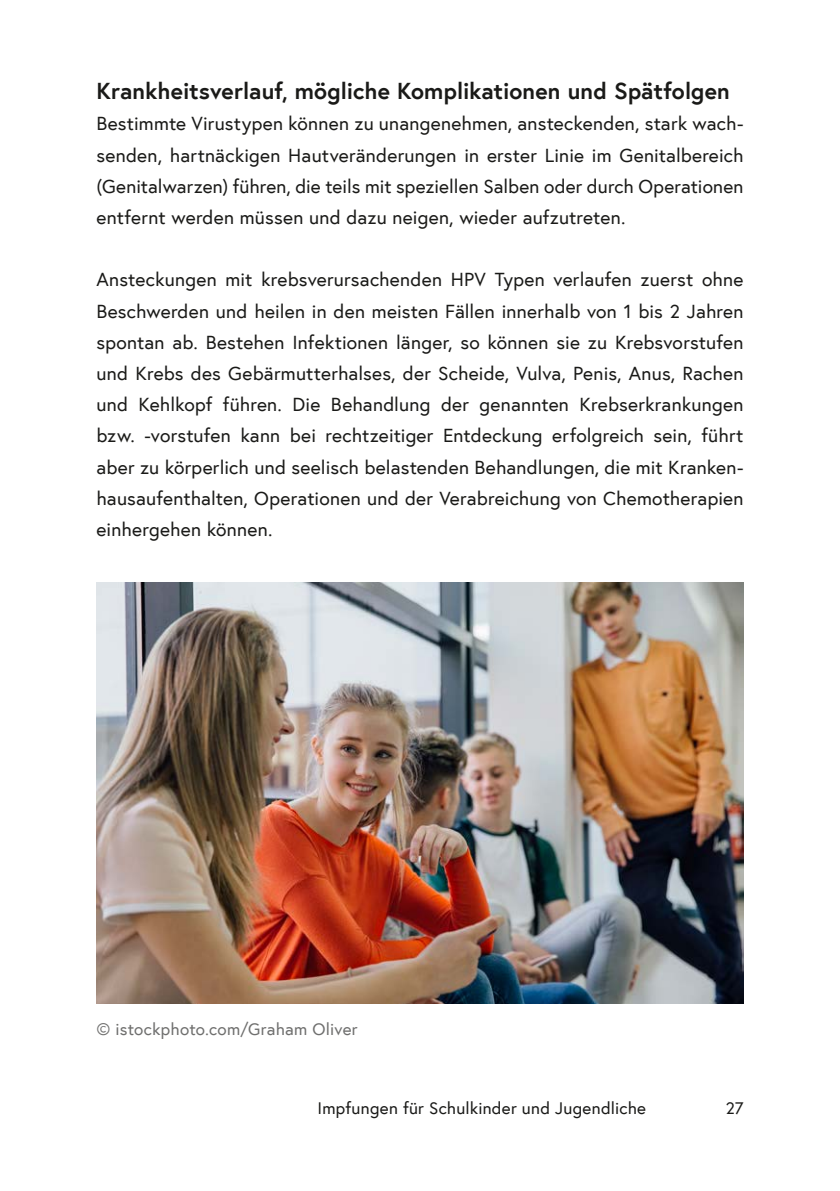
<style>
.page{position:relative;width:840px;height:1191px;background:#fff}
.page>*{position:absolute;margin:0;border:0;box-sizing:border-box;transform-origin:0 0}
.h3_ohne_Nummerierung{font:700 23px "Europa Austria";letter-spacing:.005em;color:#1a1a18}
.p_Abstand_danach{font:19.2px/31.2px "Europa Austria";letter-spacing:.01em;color:#1a1a18;text-align:justify}
.t1{font:17px "Europa Austria";letter-spacing:.015em;color:#1a1a18}
.t2{font:17px "Europa Austria";letter-spacing:.015em;color:#6f6f6e}
</style>
<div class="page">
<img style="left:96px;top:583px;width:647px;height:420px">
<h3 class="h3_ohne_Nummerierung" style="left:96px;top:75px;width:634px">Krankheitsverlauf, mögliche Komplikationen und Spätfolgen</h3>
<p class="p_Abstand_danach" style="left:96px;top:108px;width:648px">Bestimmte Virustypen können zu unangenehmen, ansteckenden, stark wach&shy;senden, hartnäckigen Hautveränderungen in erster Linie im Genitalbereich (Genitalwarzen) führen, die teils mit speziellen Salben oder durch Operationen entfernt werden müssen und dazu neigen, wieder aufzutreten.</p>
<p class="p_Abstand_danach" style="left:96px;top:264px;width:648px">Ansteckungen mit krebsverursachenden HPV Typen verlaufen zuerst ohne Beschwerden und heilen in den meisten Fällen innerhalb von 1 bis 2 Jahren spontan ab. Bestehen Infektionen länger, so können sie zu Krebsvorstufen und Krebs des Gebärmutterhalses, der Scheide, Vulva, Penis, Anus, Rachen und Kehlkopf führen. Die Behandlung der genannten Krebserkrankungen bzw. -vorstufen kann bei rechtzeitiger Entdeckung erfolgreich sein, führt aber zu körperlich und seelisch belastenden Behandlungen, die mit Kranken&shy;hausaufenthalten, Operationen und der Verabreichung von Chemotherapien einhergehen können.</p>
<p class="t2" style="left:96px;top:1018px;width:262px">© istockphoto.com/Graham Oliver</p>
<p class="t1" style="left:317px;top:1096px;width:330px">Impfungen für Schulkinder und Jugendliche</p>
<p class="t1" style="left:725px;top:1096px;width:19px">27</p>
</div>
